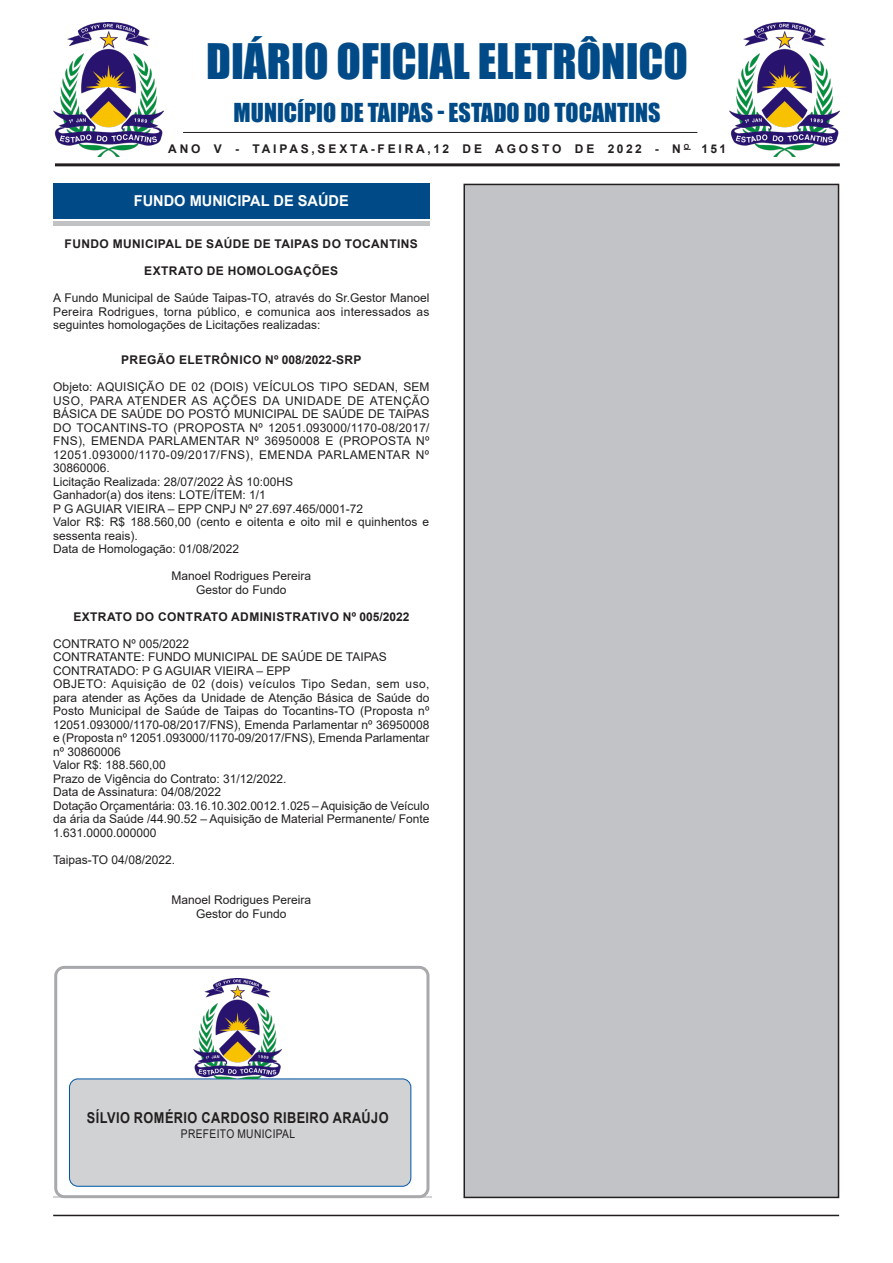
<style>
.page{position:relative;width:893px;height:1263px;background:#fff}
.page>*{position:absolute;margin:0;border:0;box-sizing:border-box;transform-origin:0 0}
.t1{font:45px "Impact";color:#004b87}
.t2{font:24px "Impact";color:#004b87}
.t3{font:700 15px "Arial";letter-spacing:.035em;color:#231f20;scale:.85 1}
.Chancela{font:700 15px "Arial";color:#fff}
.SEM_PARAGRAFO{font:12px/13.5px "Arial";color:#231f20;text-align:justify}
.TITULOS{font:700 12px "Arial";letter-spacing:.035em;color:#231f20}
.CARGO{font:12px "Arial";color:#231f20}
.TITULOS-2{font:700 12px "Arial";letter-spacing:.24em;color:#231f20}
.SEM_PARAGRAFO-2{font:12px "Arial";letter-spacing:.035em;color:#231f20;scale:.85 1}
</style>
<div class="page">
<hr style="left:53px;top:1215px;width:786px;height:1px;background:#231f20">
<hr style="left:55px;top:163px;width:785px;height:3px;background:#231f20">
<img style="left:53px;top:23px;width:110px;height:133px">
<hr style="left:183px;top:132px;width:514px;height:1px;background:#231f20">
<div style="left:53px;top:189px;width:376px;height:37px;background:#c1c2c4"></div>
<div style="left:53px;top:186px;width:376px;height:35px;background:#fff"></div>
<div style="left:53px;top:184px;width:376px;height:35px;background:#004b87"></div>
<hr style="left:53px;top:1197px;width:379px;height:1px;background:#d1d2d4">
<div style="left:54px;top:966px;width:375px;height:232px;border:3px solid #a8a9ad;border-radius:9px"></div>
<div style="left:70px;top:1079px;width:341px;height:107px;background:#d1d2d4;border-radius:9px"></div>
<div style="left:69px;top:1079px;width:342px;height:107px;border:1px solid #0057a8;border-radius:9px"></div>
<img style="left:194px;top:979px;width:88px;height:100px">
<img style="left:730px;top:23px;width:110px;height:133px">
<div style="left:464px;top:184px;width:374px;height:1013px;background:#c2c3c6"></div>
<div style="left:463px;top:184px;width:376px;height:1014px;border:2px solid #231f20"></div>
<p class="t1" style="left:206px;top:26px;width:483px">DIÁRIO OFICIAL ELETRÔNICO</p>
<p class="t2" style="left:234px;top:94px;width:428px">MUNICÍPIO DE TAIPAS - ESTADO DO TOCANTINS</p>
<p class="TITULOS-2" style="left:168px;top:140px;width:560px">ANO V - TAIPAS,SEXTA-FEIRA,12 DE AGOSTO DE 2022 - N <sup>O</sup> 151</p>
<p class="Chancela" style="left:134px;top:190px;width:217px">FUNDO MUNICIPAL DE SAÚDE</p>
<p class="TITULOS" style="left:65px;top:235px;width:355px">FUNDO MUNICIPAL DE SAÚDE DE TAIPAS DO TOCANTINS</p>
<p class="TITULOS" style="left:144px;top:262px;width:195px">EXTRATO DE HOMOLOGAÇÕES</p>
<p class="SEM_PARAGRAFO" style="left:53px;top:291px;width:378px">A Fundo Municipal de Saúde Taipas-TO, através do Sr.Gestor Manoel Pereira Rodrigues, torna público, e comunica aos interessados as seguintes homologações de Licitações realizadas:</p>
<p class="TITULOS" style="left:121px;top:352px;width:242px">PREGÃO ELETRÔNICO Nº 008/2022-SRP</p>
<p class="SEM_PARAGRAFO" style="left:53px;top:380px;width:378px">Objeto: AQUISIÇÃO DE 02 (DOIS) VEÍCULOS TIPO SEDAN, SEM USO, PARA ATENDER AS AÇÕES DA UNIDADE DE ATENÇÃO BÁSICA DE SAÚDE DO POSTO MUNICIPAL DE SAÚDE DE TAIPAS DO TOCANTINS-TO (PROPOSTA Nº 12051.093000/1170-08/2017/ FNS), EMENDA PARLAMENTAR Nº 36950008 E (PROPOSTA Nº 12051.093000/1170-09/2017/FNS), EMENDA PARLAMENTAR Nº 30860006.</p>
<p class="SEM_PARAGRAFO" style="left:53px;top:475px;width:242px">Licitação Realizada: 28/07/2022 ÀS 10:00HS</p>
<p class="SEM_PARAGRAFO" style="left:53px;top:488px;width:214px">Ganhador(a) dos itens: LOTE/ÍTEM: 1/1</p>
<p class="SEM_PARAGRAFO" style="left:53px;top:502px;width:312px">P G AGUIAR VIEIRA – EPP CNPJ Nº 27.697.465/0001-72</p>
<p class="SEM_PARAGRAFO" style="left:53px;top:515px;width:378px">Valor R$: R$ 188.560,00 (cento e oitenta e oito mil e quinhentos e sessenta reais).</p>
<p class="SEM_PARAGRAFO" style="left:53px;top:542px;width:188px">Data de Homologação: 01/08/2022</p>
<p class="CARGO" style="left:172px;top:568px;width:141px">Manoel Rodrigues Pereira</p>
<p class="CARGO" style="left:196px;top:581px;width:92px">Gestor do Fundo</p>
<p class="TITULOS" style="left:73px;top:608px;width:338px">EXTRATO DO CONTRATO ADMINISTRATIVO Nº 005/2022</p>
<p class="SEM_PARAGRAFO" style="left:53px;top:637px;width:137px">CONTRATO Nº 005/2022</p>
<p class="SEM_PARAGRAFO" style="left:53px;top:650px;width:335px">CONTRATANTE: FUNDO MUNICIPAL DE SAÚDE DE TAIPAS</p>
<p class="SEM_PARAGRAFO" style="left:53px;top:664px;width:239px">CONTRATADO: P G AGUIAR VIEIRA – EPP</p>
<p class="SEM_PARAGRAFO" style="left:53px;top:677px;width:378px">OBJETO: Aquisição de 02 (dois) veículos Tipo Sedan, sem uso, para atender as Ações da Unidade de Atenção Básica de Saúde do Posto Municipal de Saúde de Taipas do Tocantins-TO (Proposta nº 12051.093000/1170-08/2017/FNS), Emenda Parlamentar nº 36950008 e (Proposta nº 12051.093000/1170-09/2017/FNS), Emenda Parlamentar nº 30860006</p>
<p class="SEM_PARAGRAFO" style="left:53px;top:758px;width:114px">Valor R$: 188.560,00</p>
<p class="SEM_PARAGRAFO" style="left:53px;top:772px;width:235px">Prazo de Vigência do Contrato: 31/12/2022.</p>
<p class="SEM_PARAGRAFO" style="left:53px;top:785px;width:170px">Data de Assinatura: 04/08/2022</p>
<p class="SEM_PARAGRAFO" style="left:53px;top:799px;width:378px">Dotação Orçamentária: 03.16.10.302.0012.1.025 – Aquisição de Veículo da ária da Saúde /44.90.52 – Aquisição de Material Permanente/ Fonte 1.631.0000.000000</p>
<p class="SEM_PARAGRAFO" style="left:53px;top:853px;width:123px">Taipas-TO 04/08/2022.</p>
<p class="CARGO" style="left:172px;top:892px;width:141px">Manoel Rodrigues Pereira</p>
<p class="CARGO" style="left:196px;top:905px;width:92px">Gestor do Fundo</p>
<p class="t3" style="left:87px;top:1107px;width:357px">SÍLVIO ROMÉRIO CARDOSO RIBEIRO ARAÚJO</p>
<p class="SEM_PARAGRAFO-2" style="left:181px;top:1125px;width:136px">PREFEITO MUNICIPAL</p>
</div>
